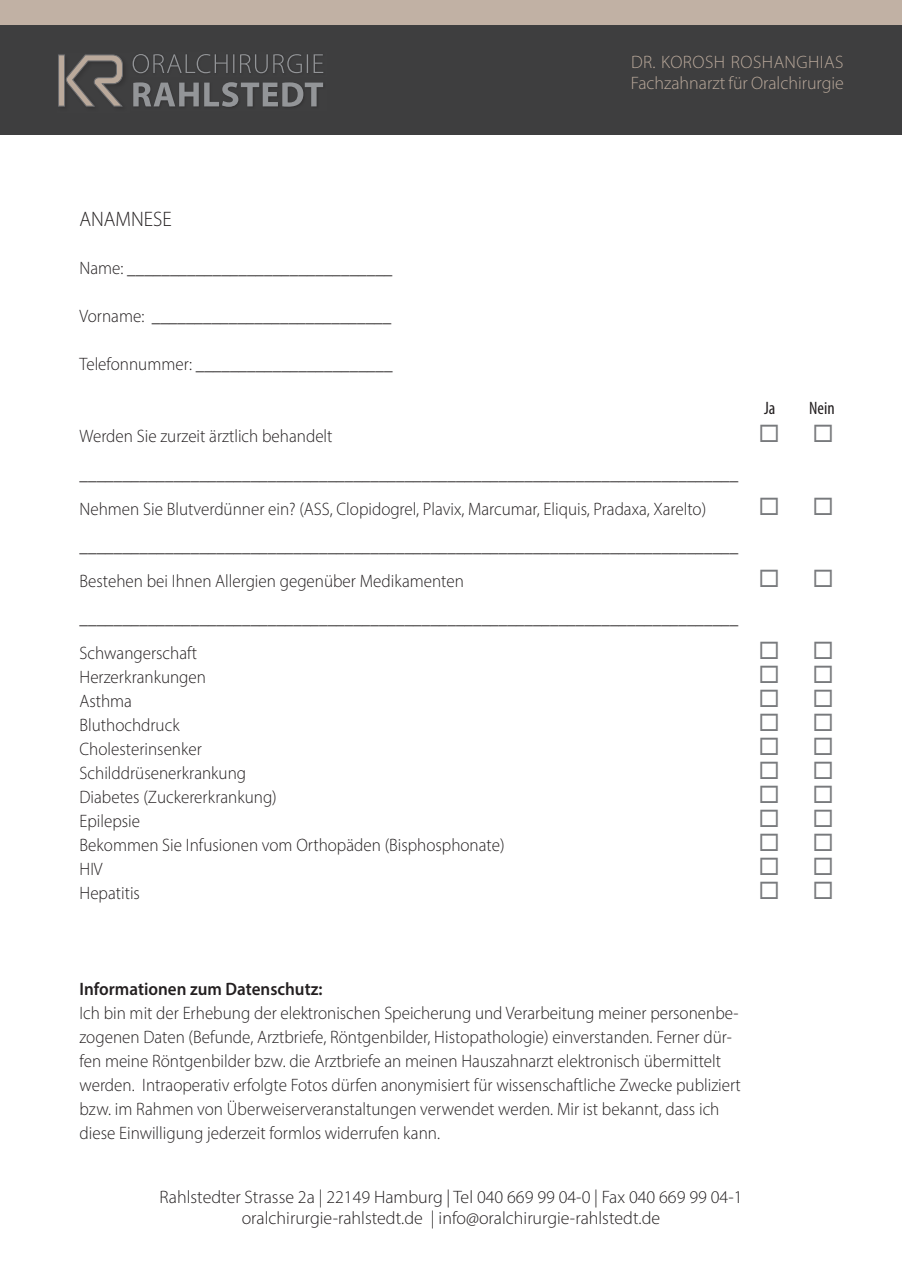
<style>
.page{position:relative;width:902px;height:1272px;background:#fff}
.page>*{position:absolute;margin:0;border:0;box-sizing:border-box;transform-origin:0 0}
.t1{font:300 21px "Myriad Pro";color:#231f20;scale:.95 1}
.t2{font:300 18px/24px "Myriad Pro";color:#231f20;scale:.95 1}
.t3{font:300 18px/21.6px "Myriad Pro";color:#231f20;text-align:center}
.t4{font:300 18px/21.6px "Myriad Pro";color:#baa99b}
.t5{font:600 18px "Myriad Pro";color:#231f20;scale:.95 1}
.t6{font:condensed 18px "Myriad Pro";color:#231f20}
</style>
<div class="page">
<div style="left:0;top:0;width:901px;height:26px;background:#c1b1a4"></div>
<div style="left:0;top:26px;width:901px;height:109px;background:#3e3e3f"></div>
<div style="left:58px;top:55px;width:7px;height:51px;background:#baa99b;border:1px solid #6c6d70"></div>
<svg style="left:66px;top:54px;width:57px;height:53px"></svg>
<svg style="left:133px;top:54px;width:190px;height:19px"></svg>
<svg style="left:133px;top:82px;width:190px;height:25px"></svg>
<p class="t1" style="left:80px;top:207px;width:98px">ANAMNESE</p>
<p class="t2" style="left:80px;top:256px;width:331px">Name: _______________________________</p>
<p class="t2" style="left:80px;top:304px;width:330px">Vorname: ____________________________</p>
<p class="t2" style="left:80px;top:352px;width:331px">Telefonnummer: _______________________</p>
<p class="t4" style="left:631px;top:51px;width:214px">DR. KOROSH ROSHANGHIAS<br>Fachzahnarzt für Oralchirurgie</p>
<p class="t6" style="left:764px;top:397px;width:13px">Ja</p>
<p class="t6" style="left:809px;top:397px;width:27px">Nein</p>
<p class="t2" style="left:80px;top:417px;width:694px;line-height:37.5px">Werden Sie zurzeit ärztlich behandelt _____________________________________________________________________________</p>
<p class="t2" style="left:80px;top:489px;width:694px;line-height:37.5px">Nehmen Sie Blutverdünner ein? (ASS, Clopidogrel, Plavix, Marcumar, Eliquis, Pradaxa, Xarelto) _____________________________________________________________________________</p>
<p class="t2" style="left:80px;top:561px;width:694px;line-height:37.5px">Bestehen bei Ihnen Allergien gegenüber Medikamenten _____________________________________________________________________________</p>
<p class="t2" style="left:80px;top:640px;width:449px">Schwangerschaft<br>Herzerkrankungen<br>Asthma<br>Bluthochdruck<br>Cholesterinsenker<br>Schilddrüsenerkrankung<br>Diabetes (Zuckererkrankung)<br>Epilepsie<br>Bekommen Sie Infusionen vom Orthopäden (Bisphosphonate)<br>HIV<br>Hepatitis</p>
<p class="t5" style="left:80px;top:977px;width:257px">Informationen zum Datenschutz:</p>
<p class="t2" style="left:80px;top:1000px;width:697px">Ich bin mit der Erhebung der elektronischen Speicherung und Verarbeitung meiner personenbe&shy;zogenen Daten (Befunde, Arztbriefe, Röntgenbilder, Histopathologie) einverstanden. Ferner dür&shy;fen meine Röntgenbilder bzw. die Arztbriefe an meinen Hauszahnarzt elektronisch übermittelt werden. Intraoperativ erfolgte Fotos dürfen anonymisiert für wissenschaftliche Zwecke publiziert bzw. im Rahmen von Überweiserveranstaltungen verwendet werden. Mir ist bekannt, dass ich diese Einwilligung jederzeit formlos widerrufen kann.</p>
<p class="t3" style="left:159px;top:1185px;width:584px">Rahlstedter Strasse 2a | 22149 Hamburg | Tel 040 669 99 04-0 | Fax 040 669 99 04-1 oralchirurgie-rahlstedt.de | info@oralchirurgie-rahlstedt.de</p>
</div>
